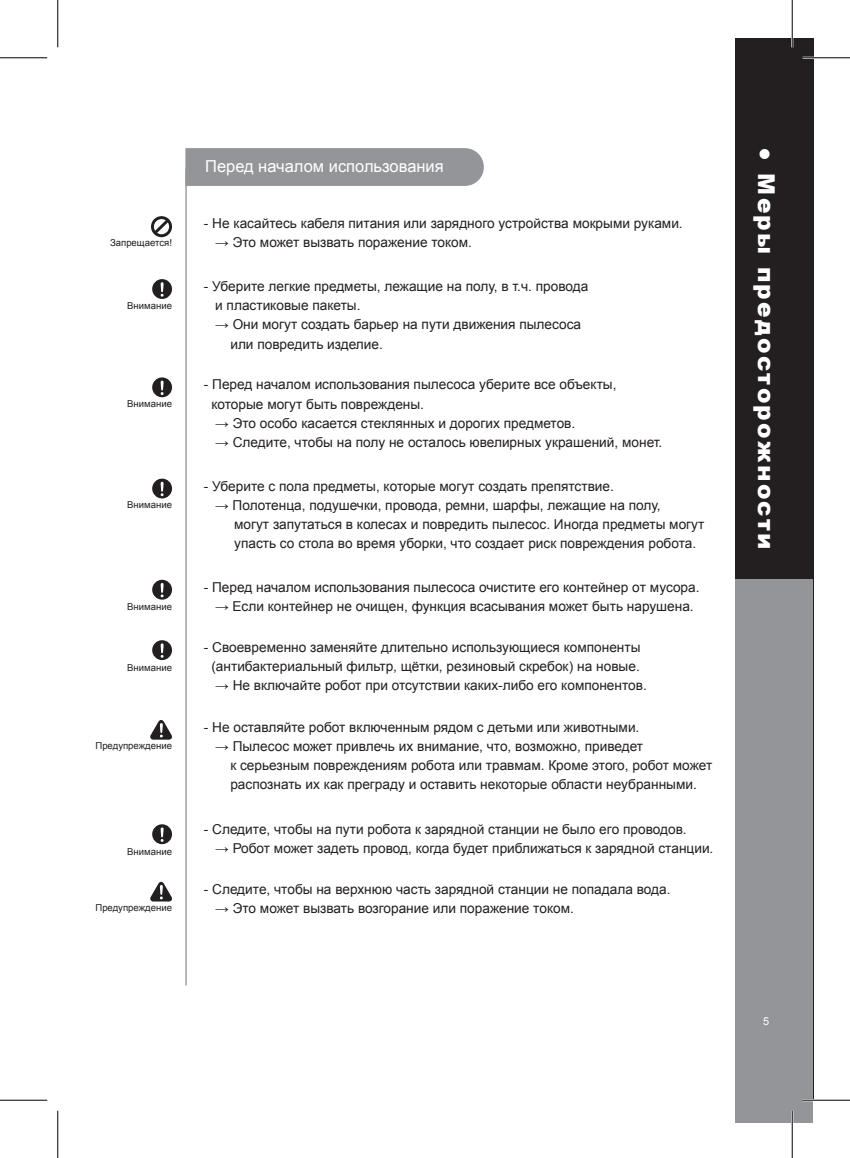
<style>
.page{position:relative;width:850px;height:1158px;background:#fff}
.page>*{position:absolute;margin:0;border:0;box-sizing:border-box;transform-origin:0 0}
.t1{font:900 23.28px "Arial";letter-spacing:.1em;color:#fff}
.t2{font:16.45px "Arial";color:#fff}
.t3{font:13.65px/19.1px "Arial";color:#231f20}
.t4{font:10.85px "Arial";color:#fff}
.t5{font:9.62px "Arial";color:#231f20}
</style>
<div class="page">
<div style="left:735px;top:38px;width:78px;height:1062px;background:#231f20"></div>
<div style="left:735px;top:579px;width:77px;height:542px;background:#939598"></div>
<svg style="left:150px;top:720px;width:22px;height:19px"></svg>
<svg style="left:150px;top:881px;width:22px;height:20px"></svg>
<hr style="left:185px;top:169px;width:2px;height:816px;background:#939598">
<div style="left:185px;top:148px;width:299px;height:38px;background:#939598"></div>
<svg style="left:151px;top:216px;width:21px;height:21px"></svg>
<div style="left:152px;top:279px;width:20px;height:20px;background:#231f20;border-radius:50%"></div>
<svg style="left:161px;top:282px;width:2px;height:14px"></svg>
<svg style="left:152px;top:377px;width:20px;height:20px"></svg>
<svg style="left:161px;top:380px;width:2px;height:15px"></svg>
<svg style="left:152px;top:478px;width:20px;height:20px"></svg>
<svg style="left:161px;top:482px;width:2px;height:14px"></svg>
<svg style="left:152px;top:579px;width:20px;height:20px"></svg>
<svg style="left:161px;top:583px;width:2px;height:14px"></svg>
<svg style="left:152px;top:640px;width:20px;height:20px"></svg>
<svg style="left:161px;top:643px;width:2px;height:14px"></svg>
<div style="left:152px;top:824px;width:20px;height:20px;background:#231f20;border-radius:50%"></div>
<svg style="left:161px;top:827px;width:2px;height:14px"></svg>
<hr style="left:802px;top:57px;width:48px;height:2px;background:#fff">
<hr style="left:802px;top:1098px;width:48px;height:3px;background:#fff">
<hr style="left:791px;top:0;width:2px;height:47px;background:#fff">
<hr style="left:791px;top:1110px;width:2px;height:47px;background:#fff">
<hr style="left:0;top:57px;width:47px;height:1px;background:#000">
<hr style="left:802px;top:57px;width:48px;height:1px;background:#000">
<hr style="left:0;top:1099px;width:47px;height:1px;background:#000">
<hr style="left:802px;top:1099px;width:48px;height:1px;background:#000">
<hr style="left:57px;top:0;width:1px;height:47px;background:#000">
<hr style="left:57px;top:1110px;width:1px;height:47px;background:#000">
<hr style="left:792px;top:0;width:1px;height:47px;background:#000">
<hr style="left:792px;top:1110px;width:1px;height:47px;background:#000">
<p class="t5" style="left:110px;top:236px;width:63px">Запрещается!</p>
<p class="t5" style="left:127px;top:299px;width:46px">Внимание</p>
<p class="t5" style="left:127px;top:397px;width:46px">Внимание</p>
<p class="t5" style="left:127px;top:498px;width:46px">Внимание</p>
<p class="t5" style="left:127px;top:600px;width:46px">Внимание</p>
<p class="t5" style="left:127px;top:661px;width:46px">Внимание</p>
<p class="t5" style="left:95px;top:738px;width:78px">Предупреждение</p>
<p class="t5" style="left:127px;top:844px;width:46px">Внимание</p>
<p class="t5" style="left:95px;top:900px;width:78px">Предупреждение</p>
<p class="t2" style="left:205px;top:155px;width:240px">Перед началом использования</p>
<p class="t3" style="left:204px;top:214px;width:480px">- Не касайтесь кабеля питания или зарядного устройства мокрыми руками.</p>
<p class="t3" style="left:215px;top:233px;width:258px">→ Это может вызвать поражение током.</p>
<p class="t3" style="left:215px;top:277px;width:374px;text-indent:-11px">- Уберите легкие предметы, лежащие на полу, в т.ч. провода и пластиковые пакеты.</p>
<p class="t3" style="left:230px;top:315px;width:352px;text-indent:-15px">→ Они могут создать барьер на пути движения пылесоса или повредить изделие.</p>
<p class="t3" style="left:211px;top:375px;width:406px;text-indent:-8px">- Перед началом использования пылесоса уберите все объекты, которые могут быть повреждены.</p>
<p class="t3" style="left:215px;top:413px;width:361px">→ Это особо касается стеклянных и дорогих предметов.</p>
<p class="t3" style="left:215px;top:432px;width:448px">→ Следите, чтобы на полу не осталось ювелирных украшений, монет.</p>
<p class="t3" style="left:204px;top:476px;width:411px">- Уберите с пола предметы, которые могут создать препятствие.</p>
<p class="t3" style="left:234px;top:495px;width:471px;text-indent:-19px">→ Полотенца, подушечки, провода, ремни, шарфы, лежащие на полу,<br>могут запутаться в колесах и повредить пылесос. Иногда предметы могут упасть со стола во время уборки, что создает риск повреждения робота.</p>
<p class="t3" style="left:204px;top:577px;width:497px">- Перед началом использования пылесоса очистите его контейнер от мусора.</p>
<p class="t3" style="left:215px;top:596px;width:480px">→ Если контейнер не очищен, функция всасывания может быть нарушена.</p>
<p class="t3" style="left:204px;top:638px;width:438px;text-align:center">- Своевременно заменяйте длительно использующиеся компоненты (антибактериальный фильтр, щётки, резиновый скребок) на новые.</p>
<p class="t3" style="left:215px;top:676px;width:433px">→ Не включайте робот при отсутствии каких-либо его компонентов.</p>
<p class="t3" style="left:204px;top:717px;width:437px">- Не оставляйте робот включенным рядом с детьми или животными.</p>
<p class="t3" style="left:230px;top:736px;width:483px;text-indent:-15px">→ Пылесос может привлечь их внимание, что, возможно, приведет<br>к серьезным повреждениям робота или травмам. Кроме этого, робот может распознать их как преграду и оставить некоторые области неубранными.</p>
<p class="t3" style="left:204px;top:819px;width:484px">- Следите, чтобы на пути робота к зарядной станции не было его проводов.</p>
<p class="t3" style="left:215px;top:838px;width:499px">→ Робот может задеть провод, когда будет приближаться к зарядной станции.</p>
<p class="t3" style="left:204px;top:879px;width:468px">- Следите, чтобы на верхнюю часть зарядной станции не попадала вода.</p>
<p class="t3" style="left:215px;top:898px;width:360px">→ Это может вызвать возгорание или поражение током.</p>
<h1 class="t1" style="left:783px;top:147px;width:404px;rotate:90deg">● Меры предосторожности</h1>
<p class="t4" style="left:763px;top:1014px;width:8px">5</p>
</div>
